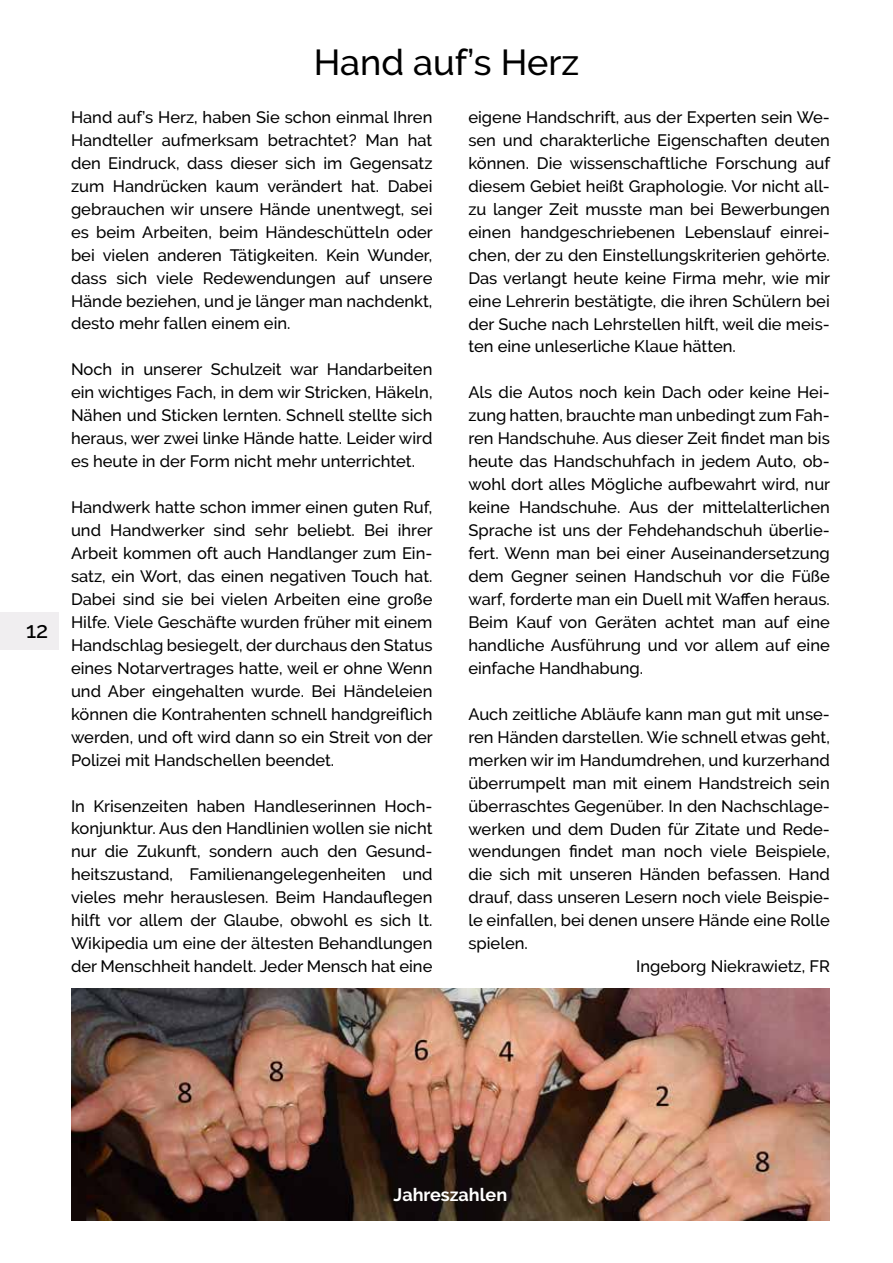
<style>
.page{position:relative;width:893px;height:1263px;background:#fff}
.page>*{position:absolute;margin:0;border:0;box-sizing:border-box;transform-origin:0 0}
.t1{font:500 36px "Raleway";color:#000}
.t2{font:500 22.5px "Raleway";color:#000}
.t3{font:700 18px "Raleway";color:#fff}
.t4{font:500 16.5px/23px "Raleway";color:#000;text-align:justify}
</style>
<div class="page">
<div style="left:0;top:612px;width:58px;height:38px;background:#f0eef0"></div>
<img style="left:71px;top:989px;width:759px;height:231px">
<h2 class="t2" style="left:26px;top:617px;width:24px">12</h2>
<h1 class="t1" style="left:314px;top:41px;width:267px">Hand auf’s Herz</h1>
<p class="t4" style="left:71px;top:106px;width:363px">Hand auf’s Herz, haben Sie schon einmal Ihren Handteller aufmerksam betrachtet? Man hat den Eindruck, dass dieser sich im Gegensatz zum Handrücken kaum verändert hat. Dabei gebrauchen wir unsere Hände unentwegt, sei es beim Arbeiten, beim Händeschütteln oder bei vielen anderen Tätigkeiten. Kein Wunder, dass sich viele Redewendungen auf unsere Hände beziehen, und je länger man nachdenkt, desto mehr fallen einem ein.</p>
<p class="t4" style="left:71px;top:358px;width:363px">Noch in unserer Schulzeit war Handarbeiten ein wichtiges Fach, in dem wir Stricken, Häkeln, Nähen und Sticken lernten. Schnell stellte sich heraus, wer zwei linke Hände hatte. Leider wird es heute in der Form nicht mehr unterrichtet.</p>
<p class="t4" style="left:71px;top:496px;width:363px">Handwerk hatte schon immer einen guten Ruf, und Handwerker sind sehr beliebt. Bei ihrer Arbeit kommen oft auch Handlanger zum Ein&shy;satz, ein Wort, das einen negativen Touch hat.<br>Dabei sind sie bei vielen Arbeiten eine große Hilfe. Viele Geschäfte wurden früher mit einem Handschlag besiegelt, der durchaus den Status eines Notarvertrages hatte, weil er ohne Wenn und Aber eingehalten wurde. Bei Händeleien können die Kontrahenten schnell handgreiflich werden, und oft wird dann so ein Streit von der Polizei mit Handschellen beendet.</p>
<p class="t4" style="left:71px;top:794px;width:363px">In Krisenzeiten haben Handleserinnen Hoch&shy;konjunktur. Aus den Handlinien wollen sie nicht nur die Zukunft, sondern auch den Gesund&shy;heitszustand, Familienangelegenheiten und vieles mehr herauslesen. Beim Handauflegen hilft vor allem der Glaube, obwohl es sich lt.<br>Wikipedia um eine der ältesten Behandlungen der Menschheit handelt. Jeder Mensch hat eine</p>
<p class="t4" style="left:468px;top:106px;width:363px">eigene Handschrift, aus der Experten sein We&shy;sen und charakterliche Eigenschaften deuten können. Die wissenschaftliche Forschung auf diesem Gebiet heißt Graphologie. Vor nicht all&shy;zu langer Zeit musste man bei Bewerbungen einen handgeschriebenen Lebenslauf einrei&shy;chen, der zu den Einstellungskriterien gehörte.<br>Das verlangt heute keine Firma mehr, wie mir eine Lehrerin bestätigte, die ihren Schülern bei der Suche nach Lehrstellen hilft, weil die meis&shy;ten eine unleserliche Klaue hätten.</p>
<p class="t4" style="left:468px;top:381px;width:363px">Als die Autos noch kein Dach oder keine Hei&shy;zung hatten, brauchte man unbedingt zum Fah&shy;ren Handschuhe. Aus dieser Zeit findet man bis heute das Handschuhfach in jedem Auto, ob&shy;wohl dort alles Mögliche aufbewahrt wird, nur keine Handschuhe. Aus der mittelalterlichen Sprache ist uns der Fehdehandschuh überlie&shy;fert. Wenn man bei einer Auseinandersetzung dem Gegner seinen Handschuh vor die Füße warf, forderte man ein Duell mit Waffen heraus.<br>Beim Kauf von Geräten achtet man auf eine handliche Ausführung und vor allem auf eine einfache Handhabung.</p>
<p class="t4" style="left:468px;top:702px;width:363px">Auch zeitliche Abläufe kann man gut mit unse-</p>
<p class="t4" style="left:468px;top:725px;width:363px">ren Händen darstellen. Wie schnell etwas geht,</p>
<p class="t4" style="left:468px;top:748px;width:363px">merken wir im Handumdrehen, und kurzerhand</p>
<p class="t4" style="left:468px;top:771px;width:363px">überrumpelt man mit einem Handstreich sein</p>
<p class="t4" style="left:468px;top:794px;width:363px">überraschtes Gegenüber. In den Nachschlage-</p>
<p class="t4" style="left:468px;top:817px;width:363px">werken und dem Duden für Zitate und Rede-</p>
<p class="t4" style="left:468px;top:840px;width:363px">wendungen findet man noch viele Beispiele,</p>
<p class="t4" style="left:468px;top:863px;width:363px">die sich mit unseren Händen befassen. Hand</p>
<p class="t4" style="left:468px;top:886px;width:363px">drauf, dass unseren Lesern noch viele Beispie-</p>
<p class="t4" style="left:468px;top:909px;width:363px">le einfallen, bei denen unsere Hände eine Rolle</p>
<p class="t4" style="left:468px;top:932px;width:61px">spielen.</p>
<p class="t4" style="left:636px;top:955px;width:195px">Ingeborg Niekrawietz, FR</p>
<p class="t3" style="left:394px;top:1184px;width:115px">Jahreszahlen</p>
</div>
